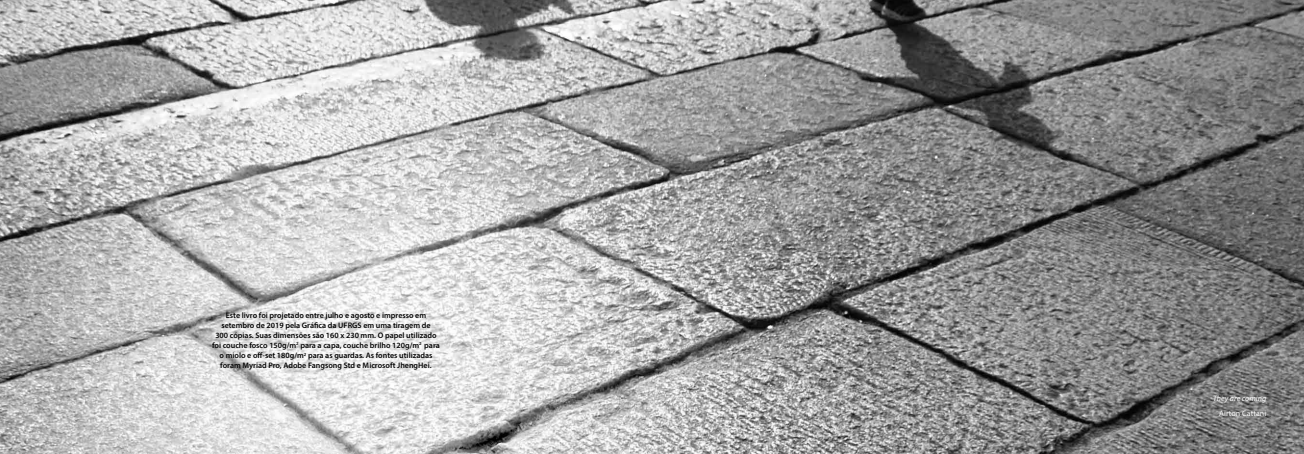
<style>
.page{position:relative;width:1304px;height:454px;background:#fff}
.page>*{position:absolute;margin:0;border:0;box-sizing:border-box;transform-origin:0 0}
.t1{font:600 8px/10px "Myriad Pro";color:#000;text-align:center}
.t2{font:italic 8px "Myriad Pro";letter-spacing:.005em;color:#fff}
.t3{font:8px "Myriad Pro";letter-spacing:.005em;color:#fff}
</style>
<div class="page">
<img style="left:0;top:0;width:1304px;height:454px">
<p class="t1" style="left:212px;top:310px;width:229px">Este livro foi projetado entre julho e agosto e impresso em setembro de 2019 pela Gráfica da UFRGS em uma tiragem de<br>300 cópias. Suas dimensões são 160 x 230 mm. O papel utilizado foi couche fosco 150g/m<sup>2</sup> para a capa, couche brilho 120g/m<sup>2</sup> para o miolo e off-set 180g/m<sup>2</sup> para as guardas. As fontes utilizadas foram Myriad Pro, Adobe Fangsong Std e Microsoft JhengHei.</p>
<p class="t2" style="left:1213px;top:393px;width:55px">They are coming</p>
<p class="t3" style="left:1219px;top:408px;width:49px">Airton Cattani</p>
</div>
